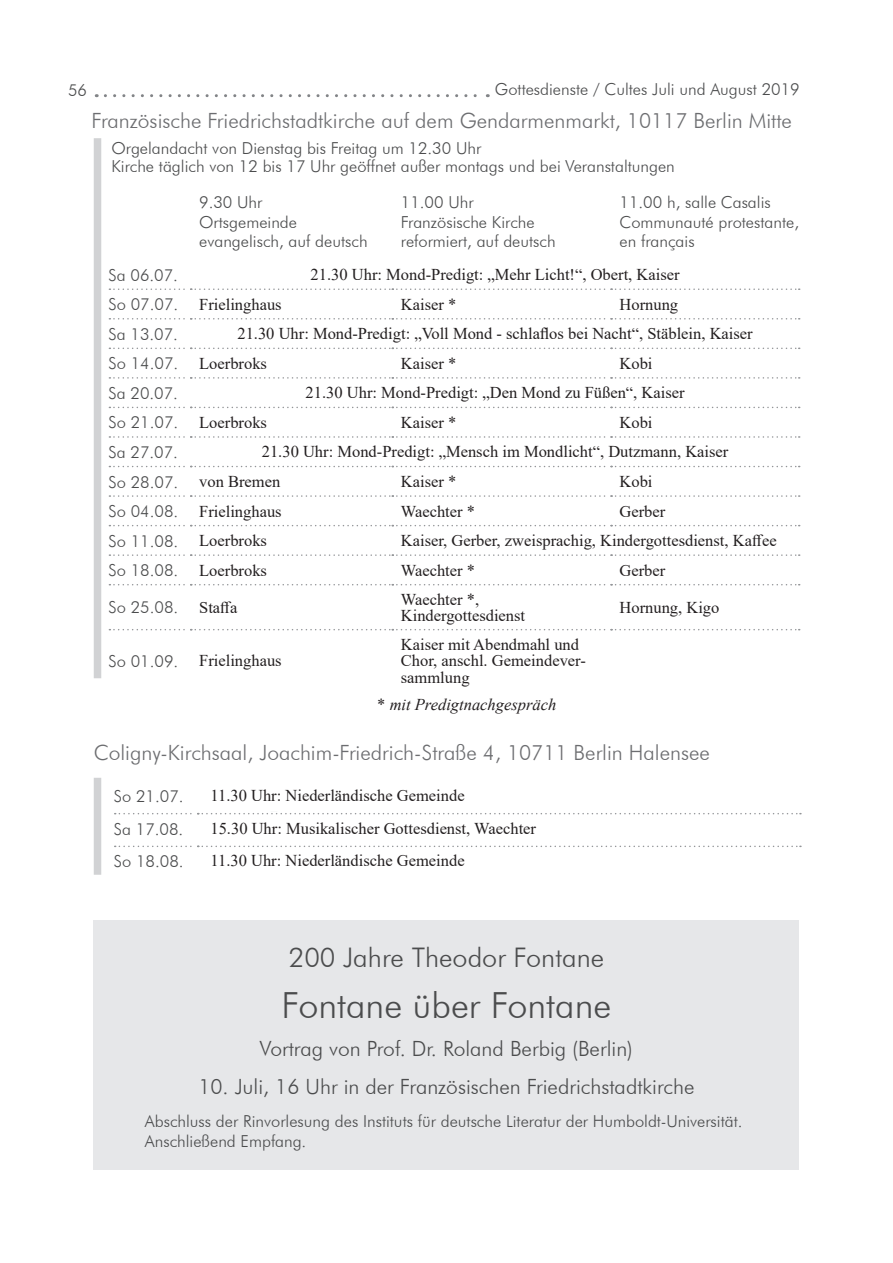
<style>
.page{position:relative;width:893px;height:1263px;background:#fff}
.page>*{position:absolute;margin:0;border:0;box-sizing:border-box;transform-origin:0 0}
.Huki_Head_klein{font:300 36px "Futura BT";color:#4b4c4d}
.Huki_Head_klein-2{font:300 27px "Futura BT";color:#4b4c4d}
.Huki_Head_groß{font:300 21px "Futura BT";color:#6c6d70}
.Huki_Head_klein-3{font:300 21px "Futura BT";color:#4b4c4d}
.Fliestext_Kasten{font:16.5px/16.5px "Times New Roman";color:#231f20}
.Huki_Head_klein-4{font:300 16.5px/19.8px "Futura BT";color:#4b4c4d}
.Fliestext_Kasten-2{font:italic 16.5px "Times New Roman";color:#231f20}
.s1{font-style:normal}
</style>
<div class="page">
<svg style="left:105px;top:94px;width:383px;height:3px"></svg>
<div style="left:94px;top:920px;width:705px;height:249px;background:#e6e7e9"></div>
<div style="left:94px;top:138px;width:7px;height:540px;background:#d1d2d4"></div>
<svg style="left:109px;top:377px;width:691px;height:2px"></svg>
<svg style="left:109px;top:407px;width:691px;height:1px"></svg>
<svg style="left:109px;top:436px;width:691px;height:2px"></svg>
<svg style="left:109px;top:466px;width:691px;height:1px"></svg>
<svg style="left:109px;top:495px;width:691px;height:2px"></svg>
<svg style="left:109px;top:525px;width:691px;height:1px"></svg>
<svg style="left:109px;top:554px;width:691px;height:2px"></svg>
<svg style="left:109px;top:584px;width:691px;height:1px"></svg>
<svg style="left:109px;top:629px;width:691px;height:1px"></svg>
<svg style="left:109px;top:288px;width:691px;height:2px"></svg>
<svg style="left:109px;top:318px;width:691px;height:1px"></svg>
<svg style="left:109px;top:348px;width:691px;height:1px"></svg>
<div style="left:94px;top:778px;width:7px;height:97px;background:#d1d2d4"></div>
<svg style="left:115px;top:813px;width:686px;height:1px"></svg>
<svg style="left:115px;top:846px;width:686px;height:1px"></svg>
<p class="Huki_Head_klein-4" style="left:68px;top:80px;width:21px">56</p>
<p class="Huki_Head_klein-4" style="left:495px;top:79px;width:306px">Gottesdienste / Cultes Juli und August 2019</p>
<p class="Huki_Head_groß" style="left:92px;top:107px;width:702px">Französische Friedrichstadtkirche auf dem Gendarmenmarkt, 10117 Berlin Mitte</p>
<p class="Huki_Head_klein-4" style="left:111px;top:138px;width:371px">Orgelandacht von Dienstag bis Freitag um 12.30 Uhr</p>
<p class="Huki_Head_klein-4" style="left:111px;top:156px;width:565px">Kirche täglich von 12 bis 17 Uhr geöffnet außer montags und bei Veranstaltungen</p>
<p class="Huki_Head_klein-4" style="left:199px;top:192px;width:170px">9.30 Uhr<br>Ortsgemeinde evangelisch, auf deutsch</p>
<p class="Huki_Head_klein-4" style="left:401px;top:192px;width:156px">11.00 Uhr<br>Französische Kirche reformiert, auf deutsch</p>
<p class="Huki_Head_klein-4" style="left:620px;top:192px;width:181px">11.00 h, salle Casalis<br>Communauté protestante, en français</p>
<p class="Huki_Head_klein-4" style="left:109px;top:265px;width:71px">Sa 06.07.</p>
<p class="Fliestext_Kasten" style="left:311px;top:266px;width:370px">21.30 Uhr: Mond-Predigt: „Mehr Licht!“, Obert, Kaiser</p>
<p class="Huki_Head_klein-4" style="left:109px;top:294px;width:71px">So 07.07.</p>
<p class="Fliestext_Kasten" style="left:199px;top:295px;width:84px">Frielinghaus</p>
<p class="Fliestext_Kasten" style="left:401px;top:295px;width:57px">Kaiser *</p>
<p class="Fliestext_Kasten" style="left:620px;top:295px;width:60px">Hornung</p>
<p class="Huki_Head_klein-4" style="left:109px;top:324px;width:71px">Sa 13.07.</p>
<p class="Fliestext_Kasten" style="left:237px;top:325px;width:517px">21.30 Uhr: Mond-Predigt: „Voll Mond - schlaflos bei Nacht“, Stäblein, Kaiser</p>
<p class="Huki_Head_klein-4" style="left:109px;top:353px;width:71px">So 14.07.</p>
<p class="Fliestext_Kasten" style="left:199px;top:354px;width:69px">Loerbroks</p>
<p class="Fliestext_Kasten" style="left:401px;top:354px;width:57px">Kaiser *</p>
<p class="Fliestext_Kasten" style="left:620px;top:354px;width:34px">Kobi</p>
<p class="Huki_Head_klein-4" style="left:109px;top:383px;width:71px">Sa 20.07.</p>
<p class="Fliestext_Kasten" style="left:306px;top:384px;width:380px">21.30 Uhr: Mond-Predigt: „Den Mond zu Füßen“, Kaiser</p>
<p class="Huki_Head_klein-4" style="left:109px;top:413px;width:71px">So 21.07.</p>
<p class="Fliestext_Kasten" style="left:199px;top:414px;width:69px">Loerbroks</p>
<p class="Fliestext_Kasten" style="left:401px;top:414px;width:57px">Kaiser *</p>
<p class="Fliestext_Kasten" style="left:620px;top:414px;width:34px">Kobi</p>
<p class="Huki_Head_klein-4" style="left:109px;top:442px;width:71px">Sa 27.07.</p>
<p class="Fliestext_Kasten" style="left:262px;top:443px;width:468px">21.30 Uhr: Mond-Predigt: „Mensch im Mondlicht“, Dutzmann, Kaiser</p>
<p class="Huki_Head_klein-4" style="left:109px;top:472px;width:71px">So 28.07.</p>
<p class="Fliestext_Kasten" style="left:199px;top:473px;width:83px">von Bremen</p>
<p class="Fliestext_Kasten" style="left:401px;top:473px;width:57px">Kaiser *</p>
<p class="Fliestext_Kasten" style="left:620px;top:473px;width:34px">Kobi</p>
<p class="Huki_Head_klein-4" style="left:109px;top:501px;width:71px">So 04.08.</p>
<p class="Fliestext_Kasten" style="left:199px;top:502px;width:84px">Frielinghaus</p>
<p class="Fliestext_Kasten" style="left:401px;top:502px;width:76px">Waechter *</p>
<p class="Fliestext_Kasten" style="left:620px;top:502px;width:47px">Gerber</p>
<p class="Huki_Head_klein-4" style="left:109px;top:531px;width:71px">So 11.08.</p>
<p class="Fliestext_Kasten" style="left:199px;top:532px;width:69px">Loerbroks</p>
<p class="Fliestext_Kasten" style="left:401px;top:532px;width:377px">Kaiser, Gerber, zweisprachig, Kindergottesdienst, Kaffee</p>
<p class="Huki_Head_klein-4" style="left:109px;top:560px;width:71px">So 18.08.</p>
<p class="Fliestext_Kasten" style="left:199px;top:561px;width:69px">Loerbroks</p>
<p class="Fliestext_Kasten" style="left:401px;top:561px;width:76px">Waechter *</p>
<p class="Fliestext_Kasten" style="left:620px;top:561px;width:47px">Gerber</p>
<p class="Huki_Head_klein-4" style="left:109px;top:597px;width:71px">So 25.08.</p>
<p class="Fliestext_Kasten" style="left:199px;top:599px;width:40px">Staffa</p>
<p class="Fliestext_Kasten" style="left:401px;top:590px;width:126px">Waechter *,<br>Kindergottesdienst</p>
<p class="Fliestext_Kasten" style="left:620px;top:599px;width:101px">Hornung, Kigo</p>
<p class="Huki_Head_klein-4" style="left:109px;top:651px;width:71px">So 01.09.</p>
<p class="Fliestext_Kasten" style="left:199px;top:652px;width:84px">Frielinghaus</p>
<p class="Fliestext_Kasten" style="left:401px;top:635px;width:187px">Kaiser mit Abendmahl und<br>Chor, anschl. Gemeindever&shy;sammlung</p>
<p class="Fliestext_Kasten-2" style="left:377px;top:693px;width:181px"><span class="s1">*</span> mit Predigtnachgespräch</p>
<p class="Huki_Head_groß" style="left:94px;top:740px;width:618px">Coligny-Kirchsaal, Joachim-Friedrich-Straße 4, 10711 Berlin Halensee</p>
<p class="Huki_Head_klein-4" style="left:114px;top:786px;width:71px">So 21.07.</p>
<p class="Fliestext_Kasten" style="left:210px;top:787px;width:256px">11.30 Uhr: Niederländische Gemeinde</p>
<p class="Huki_Head_klein-4" style="left:114px;top:819px;width:71px">Sa 17.08.</p>
<p class="Fliestext_Kasten" style="left:210px;top:819px;width:327px">15.30 Uhr: Musikalischer Gottesdienst, Waechter</p>
<p class="Huki_Head_klein-4" style="left:114px;top:851px;width:71px">So 18.08.</p>
<p class="Fliestext_Kasten" style="left:210px;top:852px;width:256px">11.30 Uhr: Niederländische Gemeinde</p>
<p class="Huki_Head_klein-2" style="left:289px;top:941px;width:317px">200 Jahre Theodor Fontane</p>
<p class="Huki_Head_klein" style="left:282px;top:984px;width:331px">Fontane über Fontane</p>
<p class="Huki_Head_klein-3" style="left:260px;top:1036px;width:375px">Vortrag von Prof. Dr. Roland Berbig (Berlin)</p>
<p class="Huki_Head_klein-3" style="left:198px;top:1074px;width:498px">10. Juli, 16 Uhr in der Französischen Friedrichstadtkirche</p>
<p class="Huki_Head_klein-4" style="left:145px;top:1111px;width:599px">Abschluss der Rinvorlesung des Instituts für deutsche Literatur der Humboldt-Universität.<br>Anschließend Empfang.</p>
</div>
